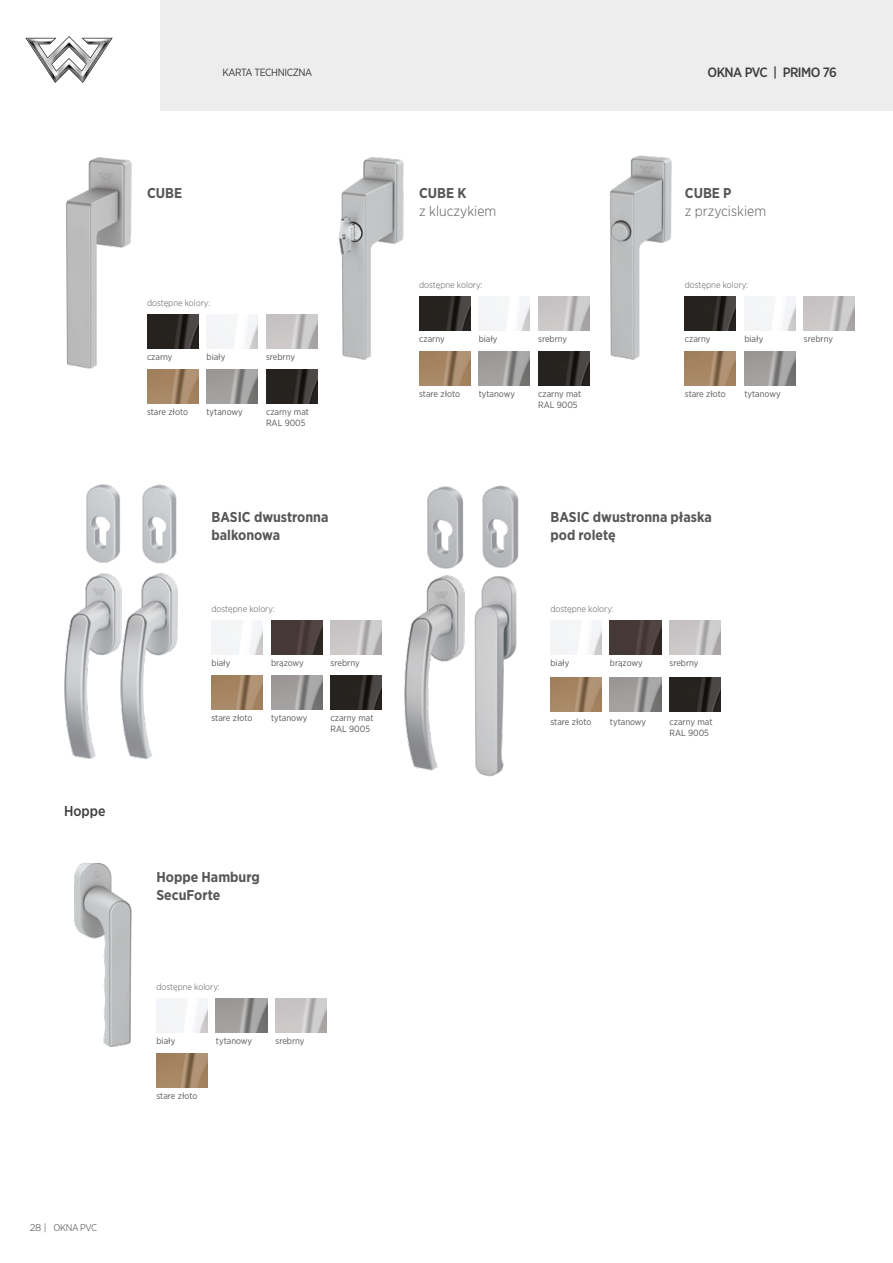
<style>
.page{position:relative;width:893px;height:1263px;background:#fff}
.page>*{position:absolute;margin:0;border:0;box-sizing:border-box;transform-origin:0 0}
.t1{font:700 14.25px/18px "Gotham Narrow";color:#575756}
.t2{font:300 14.25px "Gotham Narrow";color:#575756}
.t3{font:500 14.25px "Gotham Narrow";color:#3c3c3b}
.t4{font:500 13.5px "Gotham Narrow";letter-spacing:-.04em;color:#3c3c3b}
.t5{font:10.5px "Gotham Narrow";letter-spacing:-.04em;color:#3c3c3b}
.t6{font:300 9.75px "Gotham Narrow";letter-spacing:-.035em;color:#3c3c3b}
.t7{font:9px/10.8px "Gotham Narrow";color:#575756}
.t8{font:300 9px "Gotham Narrow";color:#575756}
.s1{font-family:"Gotham"}
</style>
<div class="page">
<div style="left:159px;top:0;width:734px;height:111px;background:#ededed"></div>
<svg style="left:25px;top:36px;width:88px;height:47px"></svg>
<img style="left:64px;top:484px;width:114px;height:275px">
<img style="left:404px;top:485px;width:115px;height:292px">
<img style="left:212px;top:621px;width:51px;height:34px">
<img style="left:271px;top:621px;width:51px;height:34px">
<img style="left:331px;top:621px;width:51px;height:34px">
<img style="left:212px;top:676px;width:51px;height:34px">
<img style="left:271px;top:676px;width:51px;height:34px">
<img style="left:331px;top:676px;width:51px;height:34px">
<img style="left:550px;top:621px;width:51px;height:34px">
<img style="left:610px;top:621px;width:51px;height:34px">
<img style="left:669px;top:621px;width:51px;height:34px">
<img style="left:550px;top:678px;width:51px;height:34px">
<img style="left:610px;top:678px;width:51px;height:34px">
<img style="left:669px;top:678px;width:51px;height:34px">
<img style="left:66px;top:157px;width:66px;height:212px">
<img style="left:338px;top:157px;width:87px;height:203px">
<img style="left:609px;top:155px;width:77px;height:207px">
<img style="left:147px;top:315px;width:51px;height:34px">
<img style="left:207px;top:315px;width:51px;height:34px">
<img style="left:266px;top:315px;width:51px;height:34px">
<img style="left:147px;top:370px;width:51px;height:34px">
<img style="left:207px;top:370px;width:51px;height:34px">
<img style="left:266px;top:370px;width:51px;height:34px">
<img style="left:419px;top:297px;width:51px;height:34px">
<img style="left:479px;top:297px;width:51px;height:34px">
<img style="left:538px;top:297px;width:51px;height:34px">
<img style="left:419px;top:352px;width:51px;height:34px">
<img style="left:479px;top:352px;width:51px;height:34px">
<img style="left:538px;top:352px;width:51px;height:34px">
<img style="left:685px;top:297px;width:51px;height:34px">
<img style="left:744px;top:297px;width:51px;height:34px">
<img style="left:804px;top:297px;width:51px;height:34px">
<img style="left:685px;top:352px;width:51px;height:34px">
<img style="left:744px;top:352px;width:51px;height:34px">
<img style="left:74px;top:863px;width:58px;height:185px">
<img style="left:156px;top:999px;width:51px;height:34px">
<img style="left:216px;top:999px;width:51px;height:34px">
<img style="left:276px;top:999px;width:51px;height:34px">
<img style="left:156px;top:1054px;width:51px;height:34px">
<p class="t5" style="left:222px;top:66px;width:91px">KARTA TECHNICZNA</p>
<h2 class="t4" style="left:707px;top:64px;width:131px">OKNA PVC | PRIMO 76</h2>
<h1 class="t3" style="left:64px;top:802px;width:43px">Hoppe</h1>
<h1 class="t1" style="left:147px;top:184px;width:37px">CUBE</h1>
<p class="t8" style="left:147px;top:297px;width:65px">dostępne kolory:</p>
<p class="t7" style="left:147px;top:351px;width:27px">czarny</p>
<p class="t7" style="left:207px;top:351px;width:20px">biały</p>
<p class="t7" style="left:266px;top:351px;width:31px">srebrny</p>
<p class="t7" style="left:147px;top:407px;width:43px">stare złoto</p>
<p class="t7" style="left:207px;top:407px;width:38px">tytanowy</p>
<p class="t7" style="left:266px;top:407px;width:44px">czarny mat<br>RAL 9005</p>
<h1 class="t1" style="left:212px;top:508px;width:118px">BASIC dwustronna balkonowa</h1>
<p class="t8" style="left:212px;top:603px;width:65px">dostępne kolory:</p>
<p class="t7" style="left:212px;top:657px;width:20px">biały</p>
<p class="t7" style="left:271px;top:657px;width:34px">brązowy</p>
<p class="t7" style="left:331px;top:657px;width:31px">srebrny</p>
<p class="t7" style="left:212px;top:713px;width:43px">stare złoto</p>
<p class="t7" style="left:271px;top:713px;width:38px">tytanowy</p>
<p class="t7" style="left:331px;top:713px;width:44px">czarny mat<br>RAL 9005</p>
<h1 class="t1" style="left:156px;top:868px;width:105px">Hoppe Hamburg<br>SecuForte</h1>
<p class="t8" style="left:156px;top:981px;width:65px">dostępne kolory:</p>
<p class="t7" style="left:156px;top:1035px;width:20px">biały</p>
<p class="t7" style="left:216px;top:1035px;width:38px">tytanowy</p>
<p class="t7" style="left:275px;top:1035px;width:31px">srebrny</p>
<p class="t7" style="left:156px;top:1091px;width:43px">stare złoto</p>
<h1 class="t1" style="left:419px;top:184px;width:49px">CUBE K</h1>
<h1 class="t2" style="left:419px;top:202px;width:79px">z kluczykiem</h1>
<h1 class="t1" style="left:685px;top:184px;width:48px">CUBE P</h1>
<h1 class="t2" style="left:685px;top:202px;width:83px">z przyciskiem</h1>
<p class="t8" style="left:419px;top:279px;width:65px">dostępne kolory:</p>
<p class="t8" style="left:685px;top:279px;width:65px">dostępne kolory:</p>
<p class="t7" style="left:419px;top:333px;width:27px">czarny</p>
<p class="t7" style="left:479px;top:333px;width:20px">biały</p>
<p class="t7" style="left:538px;top:333px;width:31px">srebrny</p>
<p class="t7" style="left:685px;top:333px;width:27px">czarny</p>
<p class="t7" style="left:744px;top:333px;width:20px">biały</p>
<p class="t7" style="left:804px;top:333px;width:31px">srebrny</p>
<p class="t7" style="left:419px;top:389px;width:43px">stare złoto</p>
<p class="t7" style="left:479px;top:389px;width:38px">tytanowy</p>
<p class="t7" style="left:538px;top:389px;width:44px">czarny mat<br>RAL 9005</p>
<p class="t7" style="left:685px;top:389px;width:43px">stare złoto</p>
<p class="t7" style="left:744px;top:389px;width:38px">tytanowy</p>
<h1 class="t1" style="left:550px;top:508px;width:163px">BASIC dwustronna płaska pod roletę</h1>
<p class="t8" style="left:550px;top:603px;width:65px">dostępne kolory:</p>
<p class="t7" style="left:550px;top:657px;width:20px">biały</p>
<p class="t7" style="left:610px;top:657px;width:34px">brązowy</p>
<p class="t7" style="left:669px;top:657px;width:31px">srebrny</p>
<p class="t7" style="left:550px;top:716px;width:43px">stare złoto</p>
<p class="t7" style="left:610px;top:716px;width:38px">tytanowy</p>
<p class="t7" style="left:669px;top:716px;width:44px">czarny mat<br>RAL 9005</p>
<p class="t6" style="left:30px;top:1222px;width:69px"><span class="s1">28 |</span> OKNA PVC</p>
</div>
